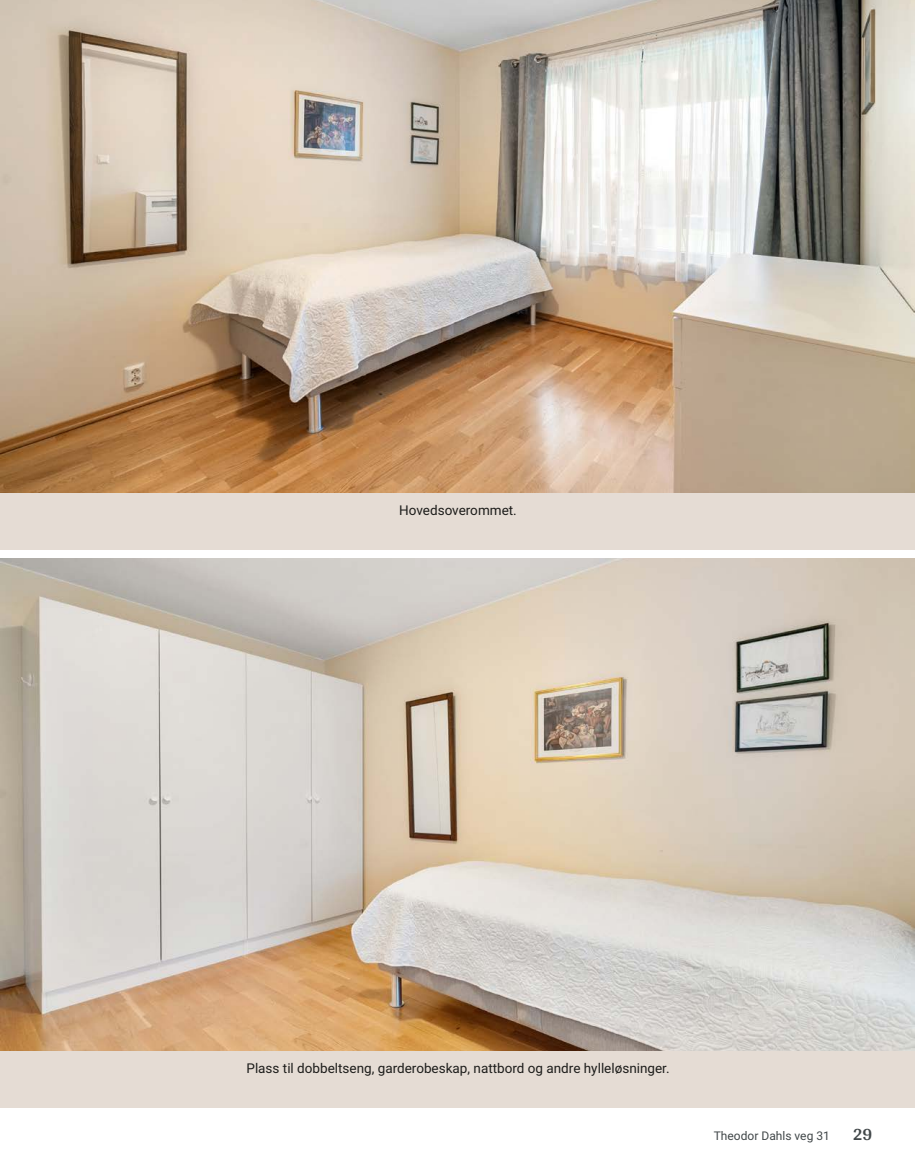
<style>
.page{position:relative;width:915px;height:1172px;background:#fff}
.page>*{position:absolute;margin:0;border:0;box-sizing:border-box;transform-origin:0 0}
.t1{font:700 18px "Arya";color:#414749}
.t2{font:13.5px "Roboto Vitec";color:#1d1d1b}
.t3{font:12px "Roboto Vitec";color:#414749}
</style>
<div class="page">
<div style="left:0;top:492px;width:914px;height:58px;background:#e5dcd4"></div>
<div style="left:0;top:1050px;width:914px;height:58px;background:#e5dcd4"></div>
<img style="left:0;top:0;width:914px;height:492px">
<img style="left:0;top:558px;width:914px;height:492px">
<p class="t2" style="left:399px;top:501px;width:119px">Hovedsoverommet.</p>
<p class="t2" style="left:246px;top:1059px;width:424px">Plass til dobbeltseng, garderobeskap, nattbord og andre hylleløsninger.</p>
<p class="t3" style="left:713px;top:1127px;width:117px">Theodor Dahls veg 31</p>
<h1 class="t1" style="left:852px;top:1123px;width:21px">29</h1>
</div>
